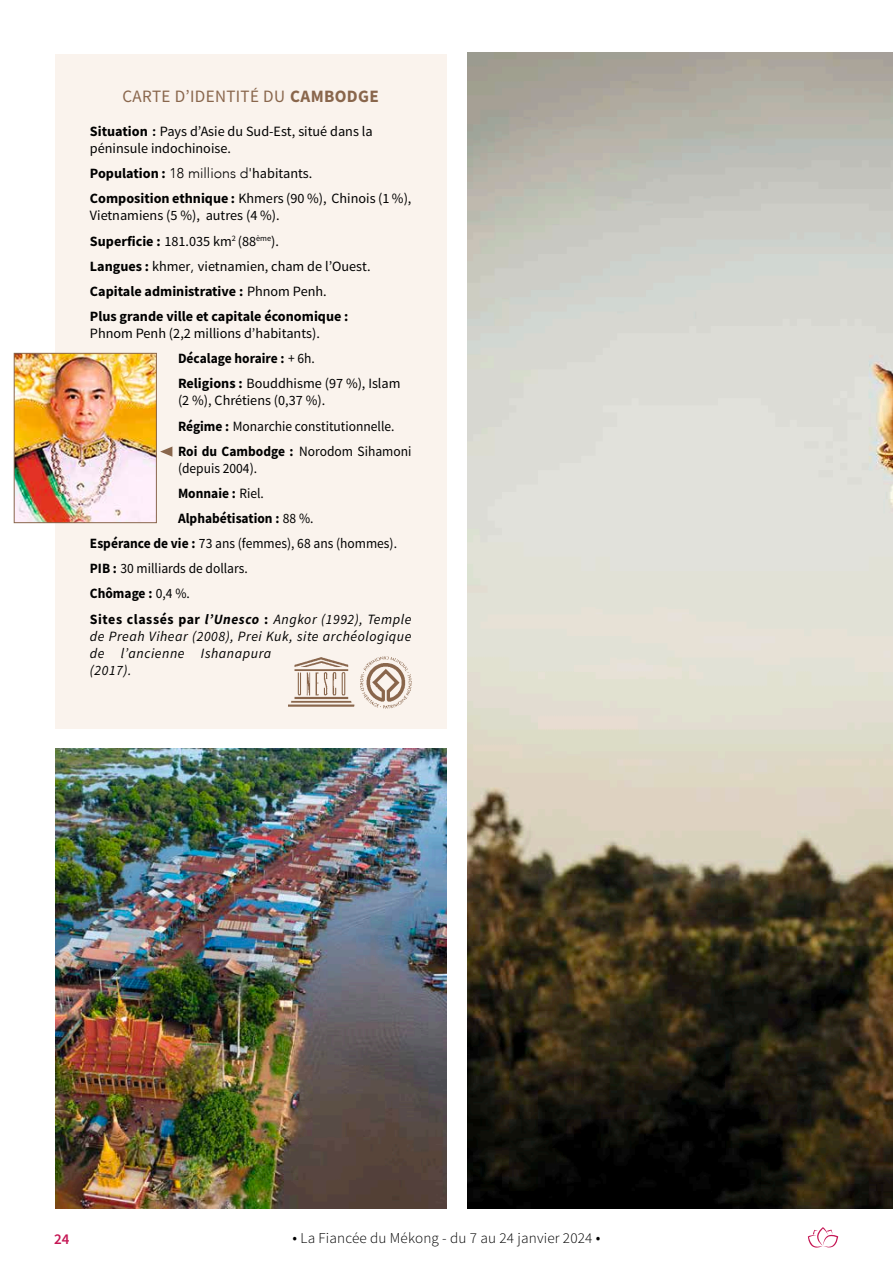
<style>
.page{position:relative;width:893px;height:1263px;background:#fff}
.page>*{position:absolute;margin:0;border:0;box-sizing:border-box;transform-origin:0 0}
.t1{font:17.4px "Source Sans Pro";letter-spacing:.02em;color:#89664c}
.t2{font:300 15px "Source Sans Pro";letter-spacing:.01em;color:#000}
.t3{font:600 15px "Source Sans Pro";color:#c51654}
.t4{font:14.25px/25.2px "Source Sans Pro";color:#000}
.t5{font:700 14.25px/25.2px "Source Sans Pro";color:#000}
.t6{font:italic 14.25px/17.1px "Source Sans Pro";letter-spacing:.04em;color:#000}
.t7{font:14.25px "Source Sans Pro";color:#000;scale:.95 1}
.t8{font:700 14.25px "Source Sans Pro";color:#000;scale:.95 1}
.t9{font:300 14.25px "Avenir";color:#000}
.s1{font-weight:700}
.s2{font-family:"Avenir";font-weight:800}
.s3{font-family:"Source Sans Pro";font-weight:700}
.s4{font-family:"Source Sans Pro";font-weight:400}
.s5{font-weight:400}
.s6{font-family:"Avenir";font-weight:300}
.s7{font-weight:700;font-style:normal}
.s8{font-size:16.5px}
</style>
<div class="page">
<svg style="left:808px;top:1227px;width:30px;height:21px"></svg>
<img style="left:468px;top:53px;width:425px;height:1156px">
<div style="left:55px;top:54px;width:391px;height:675px;background:#faf3ed"></div>
<img style="left:288px;top:656px;width:124px;height:53px">
<img style="left:55px;top:748px;width:391px;height:461px">
<img style="left:16px;top:355px;width:139px;height:166px">
<div style="left:14px;top:353px;width:143px;height:170px;border:1px solid #89664c"></div>
<svg style="left:160px;top:446px;width:12px;height:11px"></svg>
<p class="t1" style="left:123px;top:85px;width:258px">CARTE D’IDENTITÉ DU <span class="s1">CAMBODGE</span></p>
<p class="t4" style="left:90px;top:123px;width:284px;line-height:17.1px"><span class="s1">Situation</span> <span class="s2">:</span> Pays d’Asie du Sud-Est, situé dans la péninsule indochinoise.</p>
<p class="t9" style="left:90px;top:165px;width:224px"><span class="s3">Population :</span> 18 millions d'<span class="s4">habitants.</span></p>
<p class="t4" style="left:90px;top:190px;width:323px;line-height:17.1px"><span class="s1">Composition ethnique :</span> Khmers (90 %), Chinois (1 %),<br>Vietnamiens (5 %), autres (4 %).</p>
<p class="t5" style="left:90px;top:228px;width:282px">Superficie : <span class="s5">181.035 km</span><sup>2</sup> <span class="s5">(88</span><sup>ème</sup><span class="s5">).<br></span>Langues : <span class="s5">khmer</span><span class="s6">,</span> <span class="s5">vietnamien, cham de l’Ouest.<br></span>Capitale administrative : <span class="s5">Phnom Penh.<br></span>Plus grande ville et capitale économique :</p>
<p class="t4" style="left:178px;top:321px;width:224px;text-indent:-88px">Phnom Penh (2,2 millions d’habitants).<br><span class="s1">Décalage horaire :</span> + 6h.<br><span class="s1">Religions :</span> Bouddhisme (97 %), Islam</p>
<p class="t4" style="left:178px;top:388px;width:235px">(2 %), Chrétiens (0,37 %).<br><span class="s1">Régime :</span> Monarchie constitutionnelle.<br><span class="s1">Roi du Cambodge :</span> Norodom Sihamoni</p>
<p class="t7" style="left:178px;top:459px;width:85px">(depuis 2004).</p>
<p class="t8" style="left:178px;top:483px;width:92px">Monnaie : <span class="s5">Riel.</span></p>
<p class="t8" style="left:178px;top:509px;width:144px">Alphabétisation : <span class="s5">88 %.</span></p>
<p class="t7" style="left:90px;top:535px;width:325px"><span class="s1">Espérance de vie :</span> 73 ans (femmes), 68 ans (hommes).</p>
<p class="t7" style="left:90px;top:560px;width:168px"><span class="s1">PIB :</span> 30 milliards de dollars.</p>
<p class="t8" style="left:90px;top:584px;width:107px">Chômage : <span class="s5">0,4 %.</span></p>
<p class="t6" style="left:90px;top:610px;width:323px"><span class="s7">Sites classés par</span> <span class="s1">l’Unesco</span> <span class="s7">:</span> Angkor (1992), Temple</p>
<p class="t6" style="left:90px;top:627px;width:323px">de Preah Vihear (2008), Prei Kuk, site archéologique de l’ancienne Ishanapura<br>(2017).</p>
<p class="t3" style="left:54px;top:1229px;width:17px">24</p>
<p class="t2" style="left:293px;top:1229px;width:309px"><span class="s8">•</span> La Fiancée du Mékong - du 7 au 24 janvier 2024 <span class="s8">•</span></p>
</div>
